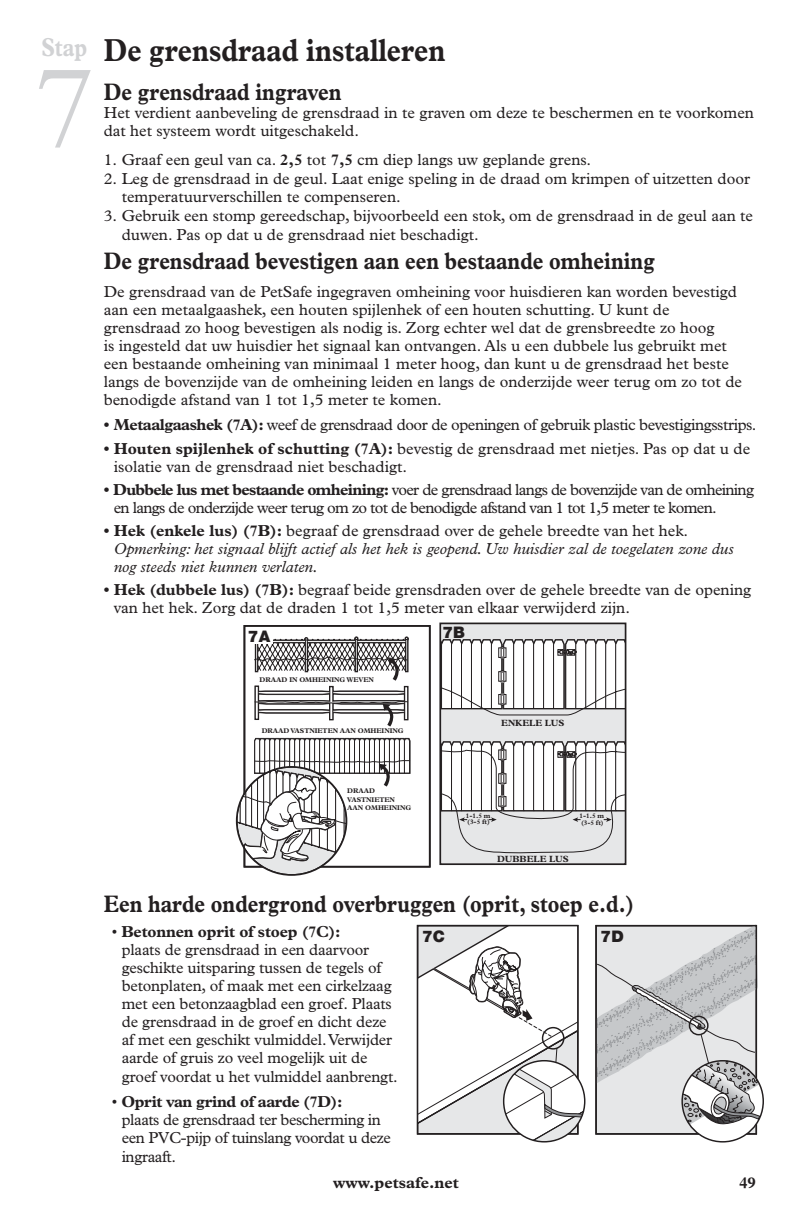
<style>
.page{position:relative;width:792px;height:1224px;background:#fff}
.page>*{position:absolute;margin:0;border:0;box-sizing:border-box;transform-origin:0 0}
.t1{font:300 116px "Plantin";color:#d1d2d4}
.t2{font:700 32px "Plantin";color:#231f20;scale:.85 1}
.t3{font:700 26px "Plantin";color:#d1d2d4;scale:.8 1}
.t4{font:700 24px "Plantin";color:#231f20;scale:.85 1}
.t5{font:16px/18px "Plantin";color:#231f20}
.t6{font:italic 16px/18px "Plantin";color:#231f20}
.t7{font:16px/18px "Plantin";letter-spacing:-.045em;color:#231f20}
.t8{font:16px/18.4px "Plantin";letter-spacing:-.025em;color:#231f20}
.t9{font:16px "Plantin";letter-spacing:-.03em;color:#231f20}
.t10{font:700 16px "Plantin";color:#231f20}
.t11{font:900 16px "Helvetica Neue";color:#231f20}
.t12{font:700 9px "Plantin";color:#231f20}
.t13{font:700 6.8px/8.2px "Plantin";color:#231f20}
.s1{font-weight:700}
.s2{font-weight:700;font-style:normal}
.s3{font-style:normal}
</style>
<div class="page">
<svg style="left:243px;top:625px;width:168px;height:149px"></svg>
<svg style="left:243px;top:636px;width:168px;height:91px"></svg>
<div style="left:244px;top:625px;width:187px;height:243px;border:2px solid #231f20"></div>
<svg style="left:237px;top:739px;width:173px;height:136px"></svg>
<div style="left:247px;top:628px;width:26px;height:16px;background:#fff"></div>
<div style="left:440px;top:623px;width:186px;height:241px;background:#e6e7e8"></div>
<svg style="left:442px;top:639px;width:181px;height:76px;background:#d8d7d8"></svg>
<svg style="left:442px;top:741px;width:181px;height:113px"></svg>
<div style="left:439px;top:623px;width:187px;height:242px;border:2px solid #231f20"></div>
<svg style="left:418px;top:924px;width:346px;height:219px"></svg>
<h3 class="t3" style="left:41px;top:38px;width:59px">Stap</h3>
<h1 class="t1" style="left:33px;top:66px;width:64px">7</h1>
<h2 class="t2" style="left:104px;top:39px;width:403px">De grensdraad installeren</h2>
<h3 class="t4" style="left:104px;top:83px;width:281px">De grensdraad ingraven</h3>
<p class="t5" style="left:104px;top:105px;width:652px">Het verdient aanbeveling de grensdraad in te graven om deze te beschermen en te voorkomen dat het systeem wordt uitgeschakeld.</p>
<p class="t5" style="left:104px;top:152px;width:489px">1. Graaf een geul van ca. <span class="s1">2,5</span> tot <span class="s1">7,5</span> cm diep langs uw geplande grens.</p>
<p class="t5" style="left:122px;top:171px;width:630px;text-indent:-18px">2. Leg de grensdraad in de geul. Laat enige speling in de draad om krimpen of uitzetten door temperatuurverschillen te compenseren.</p>
<p class="t5" style="left:122px;top:208px;width:633px;line-height:19.2px;text-indent:-18px">3. Gebruik een stomp gereedschap, bijvoorbeeld een stok, om de grensdraad in de geul aan te duwen. Pas op dat u de grensdraad niet beschadigt.</p>
<h3 class="t4" style="left:104px;top:252px;width:650px">De grensdraad bevestigen aan een bestaande omheining</h3>
<p class="t5" style="left:104px;top:284px;width:640px">De grensdraad van de PetSafe ingegraven omheining voor huisdieren kan worden bevestigd aan een metaalgaashek, een houten spijlenhek of een houten schutting. U kunt de grensdraad zo hoog bevestigen als nodig is. Zorg echter wel dat de grensbreedte zo hoog<br>is ingesteld dat uw huisdier het signaal kan ontvangen. Als u een dubbele lus gebruikt met een bestaande omheining van minimaal 1 meter hoog, dan kunt u de grensdraad het beste langs de bovenzijde van de omheining leiden en langs de onderzijde weer terug om zo tot de benodigde afstand van 1 tot 1,5 meter te komen.</p>
<p class="t9" style="left:104px;top:419px;width:654px"><span class="s1">• Metaalgaashek (7A):</span> weef de grensdraad door de openingen of gebruik plastic bevestigingsstrips.</p>
<p class="t5" style="left:114px;top:441px;width:638px;text-indent:-10px"><span class="s1">• Houten spijlenhek of schutting (7A):</span> bevestig de grensdraad met nietjes. Pas op dat u de isolatie van de grensdraad niet beschadigt.</p>
<p class="t7" style="left:114px;top:482px;width:642px;text-indent:-10px"><span class="s1">• Dubbele lus met bestaande omheining:</span> voer de grensdraad langs de bovenzijde van de omheining en langs de onderzijde weer terug om zo tot de benodigde afstand van 1 tot 1,5 meter te komen.</p>
<p class="t6" style="left:114px;top:523px;width:621px;text-indent:-10px"><span class="s2">• Hek (enkele lus) (7B):</span> <span class="s3">begraaf de grensdraad over de gehele breedte van het hek.<br></span>Opmerking: het signaal blijft actief als het hek is geopend. Uw huisdier zal de toegelaten zone dus nog steeds niet kunnen verlaten.</p>
<p class="t5" style="left:114px;top:582px;width:639px;text-indent:-10px"><span class="s1">• Hek (dubbele lus) (7B):</span> begraaf beide grensdraden over de gehele breedte van de opening van het hek. Zorg dat de draden 1 tot 1,5 meter van elkaar verwijderd zijn.</p>
<p class="t11" style="left:248px;top:630px;width:24px">7A</p>
<p class="t11" style="left:442px;top:626px;width:24px">7B</p>
<p class="t13" style="left:260px;top:676px;width:116px">DRAAD IN OMHEINING WEVEN</p>
<p class="t13" style="left:262px;top:727px;width:143px">DRAAD VASTNIETEN AAN OMHEINING</p>
<p class="t12" style="left:501px;top:720px;width:65px">ENKELE LUS</p>
<p class="t13" style="left:347px;top:788px;width:65px">DRAAD<br>VASTNIETEN<br>AAN OMHEINING</p>
<p class="t13" style="left:466px;top:812px;width:26px">1-1.5 m</p>
<p class="t13" style="left:467px;top:819px;width:24px">(3-5 ft)</p>
<p class="t12" style="left:497px;top:855px;width:73px">DUBBELE LUS</p>
<p class="t13" style="left:580px;top:812px;width:26px">1-1.5 m</p>
<p class="t13" style="left:581px;top:819px;width:24px">(3-5 ft)</p>
<h3 class="t4" style="left:104px;top:895px;width:626px">Een harde ondergrond overbruggen (oprit, stoep e.d.)</h3>
<p class="t5" style="left:122px;top:924px;width:278px;text-indent:-10px">• <span class="s1">Betonnen oprit of stoep (7C):<br></span>plaats de grensdraad in een daarvoor geschikte uitsparing tussen de tegels of betonplaten, of maak met een cirkelzaag met een betonzaagblad een groef. Plaats de grensdraad in de groef en dicht deze af met een geschikt vulmiddel. Verwijder aarde of gruis zo veel mogelijk uit de groef voordat u het vulmiddel aanbrengt.</p>
<p class="t8" style="left:122px;top:1094px;width:271px;text-indent:-10px">• <span class="s1">Oprit van grind of aarde (7D):<br></span>plaats de grensdraad ter bescherming in een PVC-pijp of tuinslang voordat u deze ingraaft.</p>
<p class="t11" style="left:422px;top:931px;width:24px">7C</p>
<p class="t11" style="left:601px;top:931px;width:25px">7D</p>
<p class="t10" style="left:333px;top:1177px;width:127px">www.petsafe.net</p>
<p class="t10" style="left:739px;top:1177px;width:18px">49</p>
</div>
